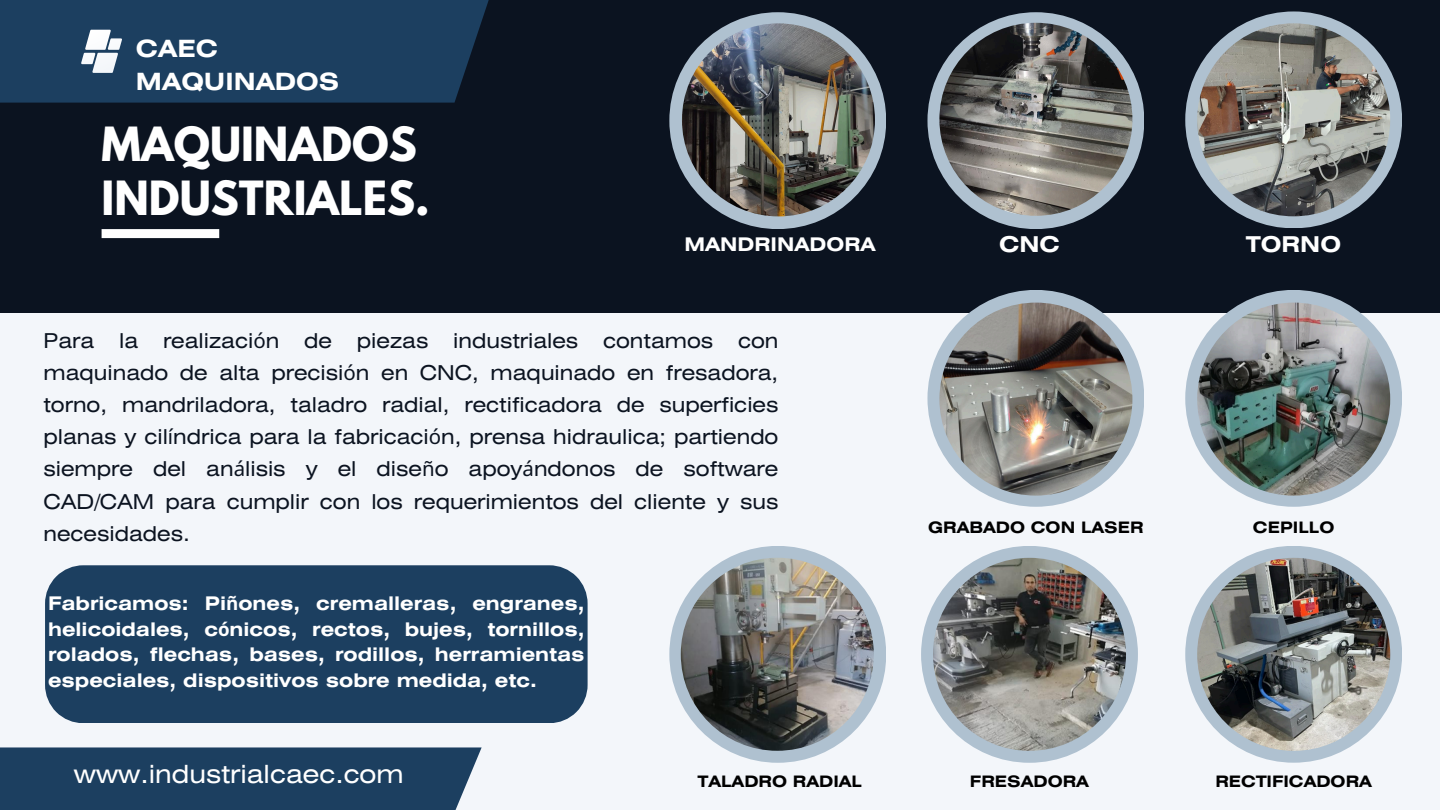
<style>
.page{position:relative;width:1440px;height:810px;background:#f3f6fa}
.page>*{position:absolute;margin:0;border:0;box-sizing:border-box;transform-origin:0 0}
.t1{font:700 41.8px/54px "League Spartan";color:#fff}
.t2{font:25px "Helios Ext";color:#fff}
.t3{font:700 23.7px/33px "Helios Ext";color:#fff}
.t4{font:700 21.8px "Helios Ext";color:#fff}
.t5{font:20.4px/32.1px "Helios Ext";color:#0b1320;text-align:justify}
.t6{font:700 18.8px "Helios Ext";color:#fff}
.t7{font:700 18.7px/25.5px "Helios Ext";color:#fff;text-align:justify}
.t8{font:700 15.8px "Helios Ext";color:#000}
.s1{font-family:"Noto Sans"}
</style>
<div class="page">
<div style="left:0;top:0;width:1440px;height:312px;background:#0b1320"></div>
<div style="left:102px;top:229px;width:117px;height:9px;background:#fff"></div>
<div style="left:927px;top:12px;width:217px;height:217px;background:#afc1d0;border-radius:50%"></div>
<div style="left:1185px;top:11px;width:217px;height:217px;background:#afc1d0;border-radius:50%"></div>
<div style="left:927px;top:290px;width:217px;height:217px;background:#afc1d0;border-radius:50%"></div>
<div style="left:1185px;top:290px;width:217px;height:217px;background:#afc1d0;border-radius:50%"></div>
<div style="left:0;top:0;width:489px;height:103px;background:#1c3f60"></div>
<svg style="left:81px;top:30px;width:41px;height:43px;background:#a3b2c0"></svg>
<div style="left:0;top:747px;width:482px;height:63px;background:#1c3f60"></div>
<img style="left:1197px;top:23px;width:193px;height:193px;border-radius:50%">
<img style="left:939px;top:23px;width:193px;height:193px;border-radius:50%">
<img style="left:939px;top:303px;width:193px;height:193px;border-radius:50%">
<div style="left:1185px;top:546px;width:217px;height:217px;background:#afc1d0;border-radius:50%"></div>
<div style="left:921px;top:546px;width:217px;height:217px;background:#afc1d0;border-radius:50%"></div>
<img style="left:933px;top:558px;width:193px;height:193px;border-radius:50%">
<img style="left:1197px;top:558px;width:193px;height:193px;border-radius:50%">
<img style="left:1197px;top:303px;width:193px;height:193px;border-radius:50%">
<div style="left:669px;top:12px;width:217px;height:217px;background:#afc1d0;border-radius:50%"></div>
<img style="left:682px;top:23px;width:193px;height:193px;border-radius:50%">
<div style="left:45px;top:565px;width:542px;height:158px;background:#1c3f60"></div>
<div style="left:669px;top:546px;width:217px;height:217px;background:#afc1d0;border-radius:50%"></div>
<img style="left:681px;top:558px;width:193px;height:193px;border-radius:50%">
<p class="t3" style="left:136px;top:34px;width:205px">CAEC<br>MAQUINADOS</p>
<p class="t1" style="left:102px;top:122px;width:330px">MAQUINADOS<br>INDUSTRIALES.</p>
<p class="t6" style="left:684px;top:238px;width:193px">MANDRINADORA</p>
<h4 class="t5" style="left:43px;top:326px;width:736px">Para la realizaci<span class="s1">ó</span>n de piezas industriales contamos con maquinado de alta precisi<span class="s1">ó</span>n en CNC, maquinado en fresadora, torno, mandriladora, taladro radial, rectificadora de superficies planas y cil<span class="s1">í</span>ndrica para la fabricaci<span class="s1">ó</span>n, prensa hidraulica; partiendo siempre del an<span class="s1">á</span>lisis y el dise<span class="s1">ñ</span>o apoy<span class="s1">á</span>ndonos de software CAD/CAM para cumplir con los requerimientos del cliente y sus necesidades.</h4>
<p class="t7" style="left:48px;top:593px;width:538px">Fabricamos: Pi<span class="s1">ñ</span>ones, cremalleras, engranes, helicoidales, c<span class="s1">ó</span>nicos, rectos, bujes, tornillos, rolados, flechas, bases, rodillos, herramientas especiales, dispositivos sobre medida, etc.</p>
<p class="t2" style="left:74px;top:765px;width:331px">www.industrialcaec.com</p>
<p class="t8" style="left:698px;top:775px;width:166px">TALADRO RADIAL</p>
<h5 class="t4" style="left:999px;top:236px;width:62px">CNC</h5>
<p class="t4" style="left:1246px;top:236px;width:96px">TORNO</p>
<p class="t8" style="left:928px;top:521px;width:217px">GRABADO CON LASER</p>
<p class="t8" style="left:1253px;top:521px;width:83px">CEPILLO</p>
<p class="t8" style="left:970px;top:775px;width:121px">FRESADORA</p>
<h3 class="t8" style="left:1215px;top:775px;width:158px">RECTIFICADORA</h3>
</div>
